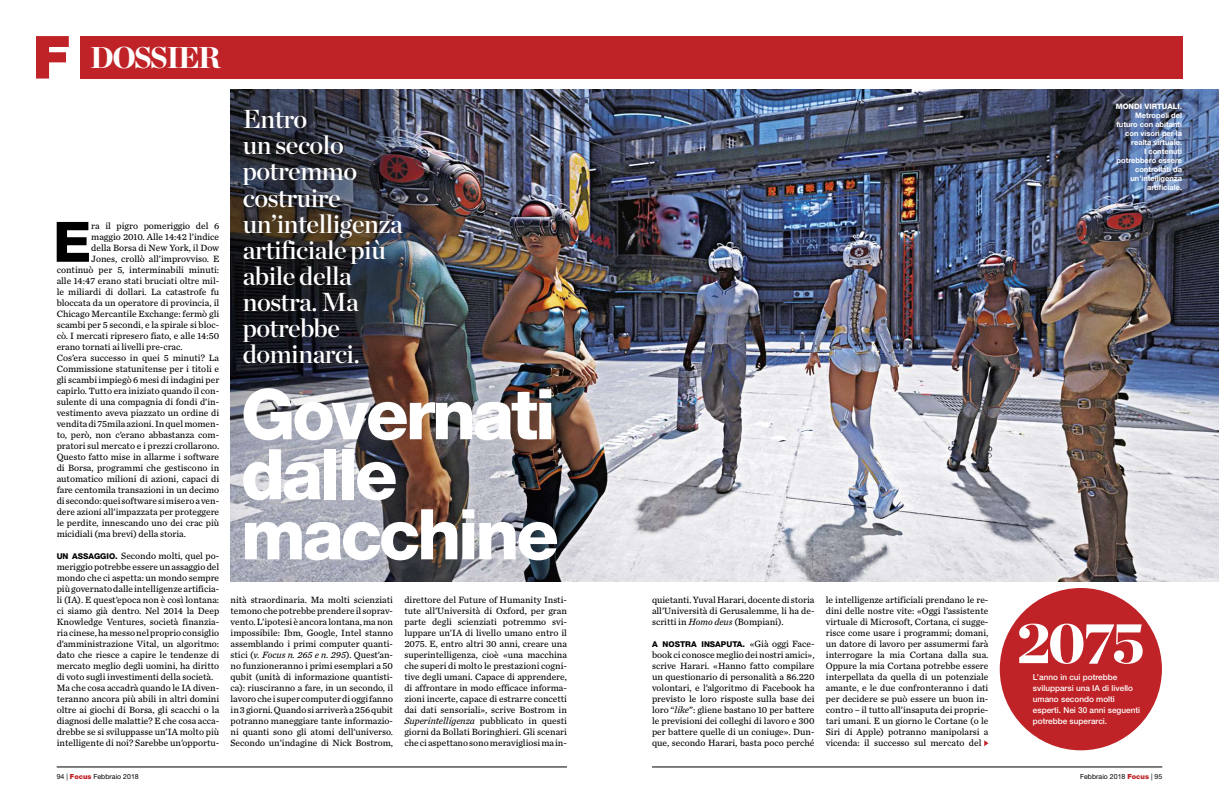
<style>
.page{position:relative;width:1219px;height:803px;background:#fff}
.page>*{position:absolute;margin:0;border:0;box-sizing:border-box;transform-origin:0 0}
.t1{font:800 70px/60px "Helvetica Neue LT Std";letter-spacing:-.045em;color:#fff}
.t2{font:900 58px "Chronicle Display";color:#fff}
.t3{font:800 55.7px "Helvetica Neue LT Std";color:#000}
.t4{font:900 30px "Chronicle Display";letter-spacing:-.06em;color:#fff}
.t5{font:26px/26px "Chronicle Display Semi";letter-spacing:-.02em;color:#fff}
.t6{font:9.5px/11px "Chronicle Text G3";color:#000;text-align:justify}
.t7{font:500 8.2px/11px "Helvetica Neue LT Std";color:#fff}
.t8{font:800 8px "Helvetica Neue LT Std";color:#000}
.t9{font:700 7.5px/9px "Helvetica Neue LT Std";color:#fff;text-align:right}
.t10{font:800 7.5px "Helvetica Neue LT Std";color:#fff}
.t11{font:7px "Helvetica Neue LT Std";color:#000}
.s1{font-family:"Helvetica Neue LT Std";font-weight:800;font-size:8px}
.s2{font-style:italic}
.s3{font-family:"Chronicle Text G3";font-weight:400;font-size:9.5px}
.s4{font-weight:900;color:#c02327}
</style>
<div class="page">
<img style="left:231px;top:89px;width:988px;height:492px">
<svg style="left:984px;top:740px;width:4px;height:6px"></svg>
<svg style="left:36px;top:36px;width:33px;height:42px"></svg>
<div style="left:81px;top:36px;width:1102px;height:43px;background:#c02327"></div>
<hr style="left:57px;top:766px;width:510px;height:1px;background:#000">
<hr style="left:652px;top:766px;width:510px;height:1px;background:#000">
<div style="left:1000px;top:587px;width:162px;height:163px;background:#c02327;border-radius:50%"></div>
<h3 class="t4" style="left:90px;top:33px;width:132px">DOSSIER</h3>
<h3 class="t3" style="left:53px;top:209px;width:40px">E</h3>
<p class="t6" style="left:91px;top:219px;width:129px">ra il pigro pomeriggio del 6</p>
<p class="t6" style="left:91px;top:230px;width:129px">maggio 2010. Alle 14:42 l’indice</p>
<p class="t6" style="left:91px;top:241px;width:129px">della Borsa di New York, il Dow</p>
<p class="t6" style="left:91px;top:252px;width:129px">Jones, crollò all’improvviso. E</p>
<p class="t6" style="left:57px;top:263px;width:164px">continuò per 5, interminabili minuti:</p>
<p class="t6" style="left:57px;top:274px;width:164px">alle 14:47 erano stati bruciati oltre mil-</p>
<p class="t6" style="left:57px;top:285px;width:164px">le miliardi di dollari. La catastrofe fu</p>
<p class="t6" style="left:57px;top:296px;width:164px">bloccata da un operatore di provincia, il</p>
<p class="t6" style="left:57px;top:307px;width:164px">Chicago Mercantile Exchange: fermò gli</p>
<p class="t6" style="left:57px;top:318px;width:164px">scambi per 5 secondi, e la spirale si bloc-</p>
<p class="t6" style="left:57px;top:329px;width:164px">cò. I mercati ripresero fiato, e alle 14:50</p>
<p class="t6" style="left:57px;top:340px;width:128px">erano tornati ai livelli pre-crac.</p>
<p class="t6" style="left:57px;top:351px;width:164px">Cos’era successo in quei 5 minuti? La</p>
<p class="t6" style="left:57px;top:362px;width:164px">Commissione statunitense per i titoli e</p>
<p class="t6" style="left:57px;top:373px;width:164px">gli scambi impiegò 6 mesi di indagini per</p>
<p class="t6" style="left:57px;top:384px;width:164px">capirlo. Tutto era iniziato quando il con-</p>
<p class="t6" style="left:57px;top:395px;width:164px">sulente di una compagnia di fondi d’in-</p>
<p class="t6" style="left:57px;top:406px;width:164px">vestimento aveva piazzato un ordine di</p>
<p class="t6" style="left:57px;top:417px;width:164px">vendita di 75mila azioni. In quel momen-</p>
<p class="t6" style="left:57px;top:428px;width:164px">to, però, non c’erano abbastanza com-</p>
<p class="t6" style="left:57px;top:439px;width:164px">pratori sul mercato e i prezzi crollarono.</p>
<p class="t6" style="left:57px;top:450px;width:164px">Questo fatto mise in allarme i software</p>
<p class="t6" style="left:57px;top:461px;width:164px">di Borsa, programmi che gestiscono in</p>
<p class="t6" style="left:57px;top:472px;width:164px">automatico milioni di azioni, capaci di</p>
<p class="t6" style="left:57px;top:483px;width:164px">fare centomila transazioni in un decimo</p>
<p class="t6" style="left:57px;top:494px;width:164px">di secondo: quei software si misero a ven-</p>
<p class="t6" style="left:57px;top:505px;width:164px">dere azioni all’impazzata per proteggere</p>
<p class="t6" style="left:57px;top:516px;width:164px">le perdite, innescando uno dei crac più</p>
<p class="t6" style="left:57px;top:527px;width:131px">micidiali (ma brevi) della storia.</p>
<p class="t6" style="left:57px;top:549px;width:164px;text-align:left"><span class="s1">UN ASSAGGIo.</span> Secondo molti, quel po&shy;meriggio potrebbe essere un assaggio del mondo che ci aspetta: un mondo sempre più governato dalle intelligenze artificia&shy;li (IA). E quest’epoca non è così lontana: ci siamo già dentro. Nel 2014 la Deep Knowledge Ventures, società finanzia&shy;ria cinese, ha messo nel proprio consiglio d’amministrazione Vital, un algoritmo: dato che riesce a capire le tendenze di mercato meglio degli uomini, ha diritto di voto sugli investimenti della società.<br>Ma che cosa accadrà quando le IA diven&shy;teranno ancora più abili in altri domini oltre ai giochi di Borsa, gli scacchi o la diagnosi delle malattie? E che cosa acca&shy;drebbe se si sviluppasse un’IA molto più intelligente di noi? Sarebbe un’opportu-</p>
<h3 class="t5" style="left:243px;top:104px;width:162px">Entro<br>un secolo potremmo costruire un’intelligenza artificiale più abile della nostra. Ma potrebbe dominarci.</h3>
<h1 class="t1" style="left:241px;top:384px;width:320px">Governati dalle macchine</h1>
<p class="t6" style="left:231px;top:593px;width:164px">nità straordinaria. Ma molti scienziati temono che potrebbe prendere il soprav&shy;vento. L’ipotesi è ancora lontana, ma non impossibile: Ibm, Google, Intel stanno assemblando i primi computer quanti&shy;stici (<span class="s2">v. Focus n. 265 e n. 295</span>). Quest’an&shy;no funzioneranno i primi esemplari a 50 qubit (unità di informazione quantisti&shy;ca): riusciranno a fare, in un secondo, il lavoro che i super computer di oggi fanno in 3 giorni. Quando si arriverà a 256 qubit potranno maneggiare tante informazio&shy;ni quanti sono gli atomi dell’universo.<br>Secondo un’indagine di Nick Bostrom,</p>
<p class="t6" style="left:404px;top:593px;width:164px">direttore del Future of Humanity Insti&shy;tute all’Università di Oxford, per gran parte degli scienziati potremmo svi&shy;luppare un’IA di livello umano entro il 2075. E, entro altri 30 anni, creare una superintelligenza, cioè «una macchina che superi di molto le prestazioni cogni&shy;tive degli umani. Capace di apprendere, di affrontare in modo efficace informa&shy;zioni incerte, capace di estrarre concetti dai dati sensoriali», scrive Bostrom in <span class="s2">Superintelligenza</span> pubblicato in questi giorni da Bollati Boringhieri. Gli scenari che ci aspettano sono meravigliosi ma in-</p>
<p class="t6" style="left:652px;top:593px;width:164px">quietanti. Yuval Harari, docente di storia all’Università di Gerusalemme, li ha de&shy;scritti in <span class="s2">Homo deus</span> (Bompiani).</p>
<p class="t8" style="left:652px;top:639px;width:163px">A NOSTRA INSAPUTA. <span class="s3">«Già oggi Face-</span></p>
<p class="t6" style="left:652px;top:648px;width:164px">book ci conosce meglio dei nostri amici», scrive Harari. «Hanno fatto compilare un questionario di personalità a 86.220 volontari, e l’algoritmo di Facebook ha previsto le loro risposte sulla base dei loro “<span class="s2">like</span>”: gliene bastano 10 per battere le previsioni dei colleghi di lavoro e 300 per battere quelle di un coniuge». Dun&shy;que, secondo Harari, basta poco perché</p>
<p class="t6" style="left:826px;top:593px;width:164px">le intelligenze artificiali prendano le re&shy;dini delle nostre vite: «Oggi l’assistente virtuale di Microsoft, Cortana, ci sugge&shy;risce come usare i programmi; domani, un datore di lavoro per assumermi farà interrogare la mia Cortana dalla sua.<br>Oppure la mia Cortana potrebbe essere interpellata da quella di un potenziale amante, e le due confronteranno i dati per decidere se può essere un buon in&shy;contro – il tutto all’insaputa dei proprie&shy;tari umani. E un giorno le Cortane (o le Siri di Apple) potranno manipolarsi a vicenda: il successo sul mercato del</p>
<p class="t10" style="left:1116px;top:102px;width:68px">MONDI VIRTUALI.</p>
<p class="t9" style="left:1116px;top:110px;width:67px">Metropoli del futuro con abitanti con visori per la realtà virtuale.<br>I contenuti potrebbero essere controllati da un’intelligenza artificiale.</p>
<h2 class="t2" style="left:1017px;top:594px;width:129px">2075</h2>
<p class="t7" style="left:1033px;top:671px;width:109px">L’anno in cui potrebbe svilupparsi una IA di livello umano secondo molti esperti. Nei 30 anni seguenti potrebbe superarci.</p>
<p class="t11" style="left:57px;top:772px;width:84px">94 | <span class="s4">Focus</span> Febbraio 2018</p>
<p class="t11" style="left:1080px;top:772px;width:84px">Febbraio 2018 <span class="s4">Focus</span> | 95</p>
</div>
